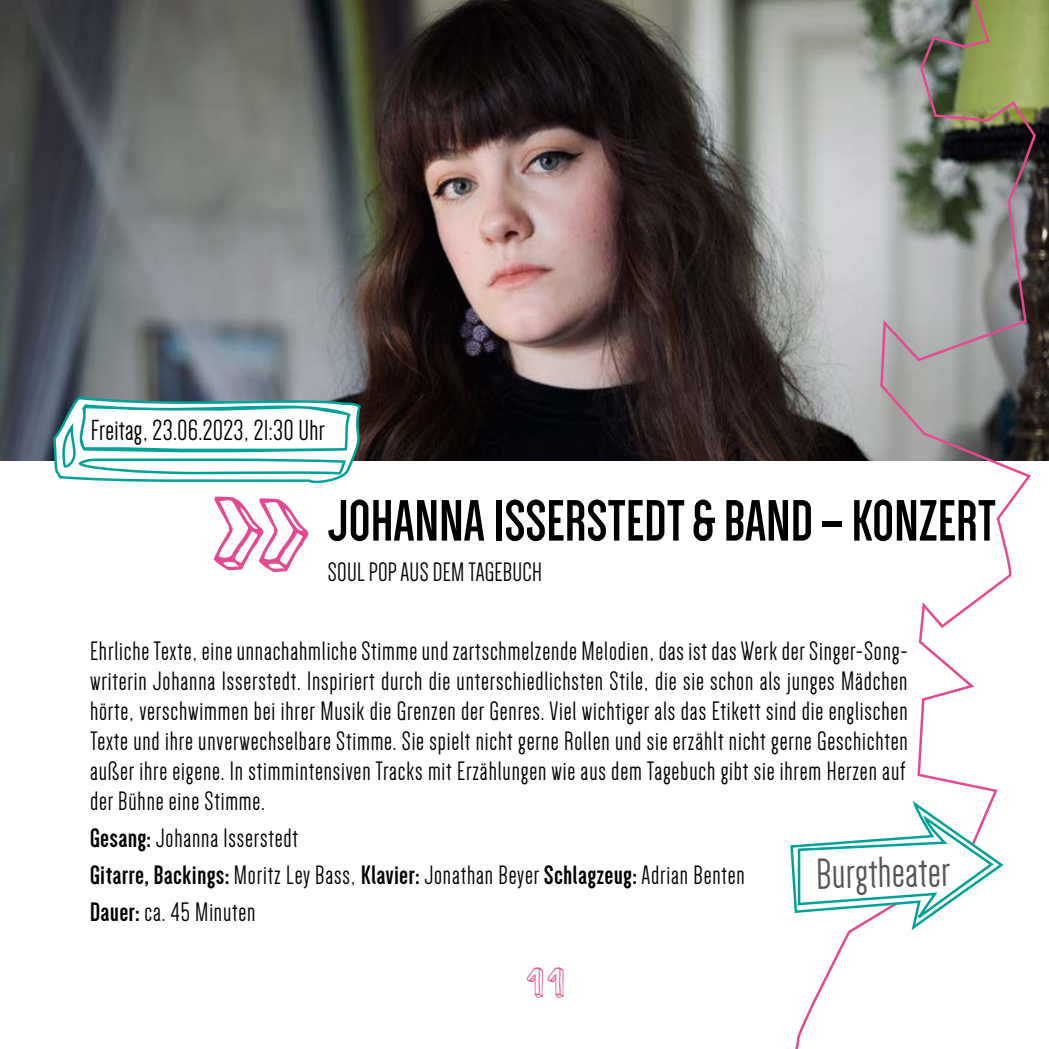
<style>
.page{position:relative;width:1049px;height:1049px;background:#fff}
.page>*{position:absolute;margin:0;border:0;box-sizing:border-box;transform-origin:0 0}
.t1{font:180px "Neo Retro Draw";color:#e54991}
.t2{font:700 60px "Dense";letter-spacing:.01em;color:#000}
.t3{font:45px "Dense";color:#565655}
.t4{font:45px "Neo Retro Draw";color:#e54991}
.t5{font:30px "Dense";letter-spacing:.01em;color:#000}
.t6{font:27.5px/30px "Dense";letter-spacing:.03em;color:#000;text-align:justify}
.t7{font:27.5px "Dense";letter-spacing:.01em;color:#000}
.s1{font-weight:700}
</style>
<div class="page">
<img style="left:0;top:0;width:787px;height:461px">
<svg style="left:787px;top:0;width:262px;height:1049px"></svg>
<svg style="left:789px;top:798px;width:217px;height:135px"></svg>
<svg style="left:52px;top:395px;width:310px;height:89px"></svg>
<p class="t5" style="left:91px;top:415px;width:235px">Freitag, 23.06.2023, 21:30 Uhr</p>
<h1 class="t1" style="left:206px;top:429px;width:111px">»</h1>
<h2 class="t2" style="left:328px;top:491px;width:669px">JOHANNA ISSERSTEDT &amp; BAND – KONZERT</h2>
<p class="t7" style="left:328px;top:558px;width:216px">SOUL POP AUS DEM TAGEBUCH</p>
<p class="t6" style="left:90px;top:636px;width:819px">Ehrliche Texte, eine unnachahmliche Stimme und zartschmelzende Melodien, das ist das Werk der Singer-Song&shy;writerin Johanna Isserstedt. Inspiriert durch die unterschiedlichsten Stile, die sie schon als junges Mädchen hörte, verschwimmen bei ihrer Musik die Grenzen der Genres. Viel wichtiger als das Etikett sind die englischen Texte und ihre unverwechselbare Stimme. Sie spielt nicht gerne Rollen und sie erzählt nicht gerne Geschichten außer ihre eigene. In stimmintensiven Tracks mit Erzählungen wie aus dem Tagebuch gibt sie ihrem Herzen auf der Bühne eine Stimme.</p>
<p class="t6" style="left:90px;top:820px;width:656px;line-height:37px;text-align:left"><span class="s1">Gesang:</span> Johanna Isserstedt<br><span class="s1">Gitarre, Backings:</span> Moritz Ley Bass, <span class="s1">Klavier:</span> Jonathan Beyer <span class="s1">Schlagzeug:</span> Adrian Benten<br><span class="s1">Dauer:</span> ca. 45 Minuten</p>
<h3 class="t3" style="left:816px;top:851px;width:136px;rotate:-1deg">Burgtheater</h3>
<h3 class="t4" style="left:525px;top:957px;width:43px">11</h3>
</div>
